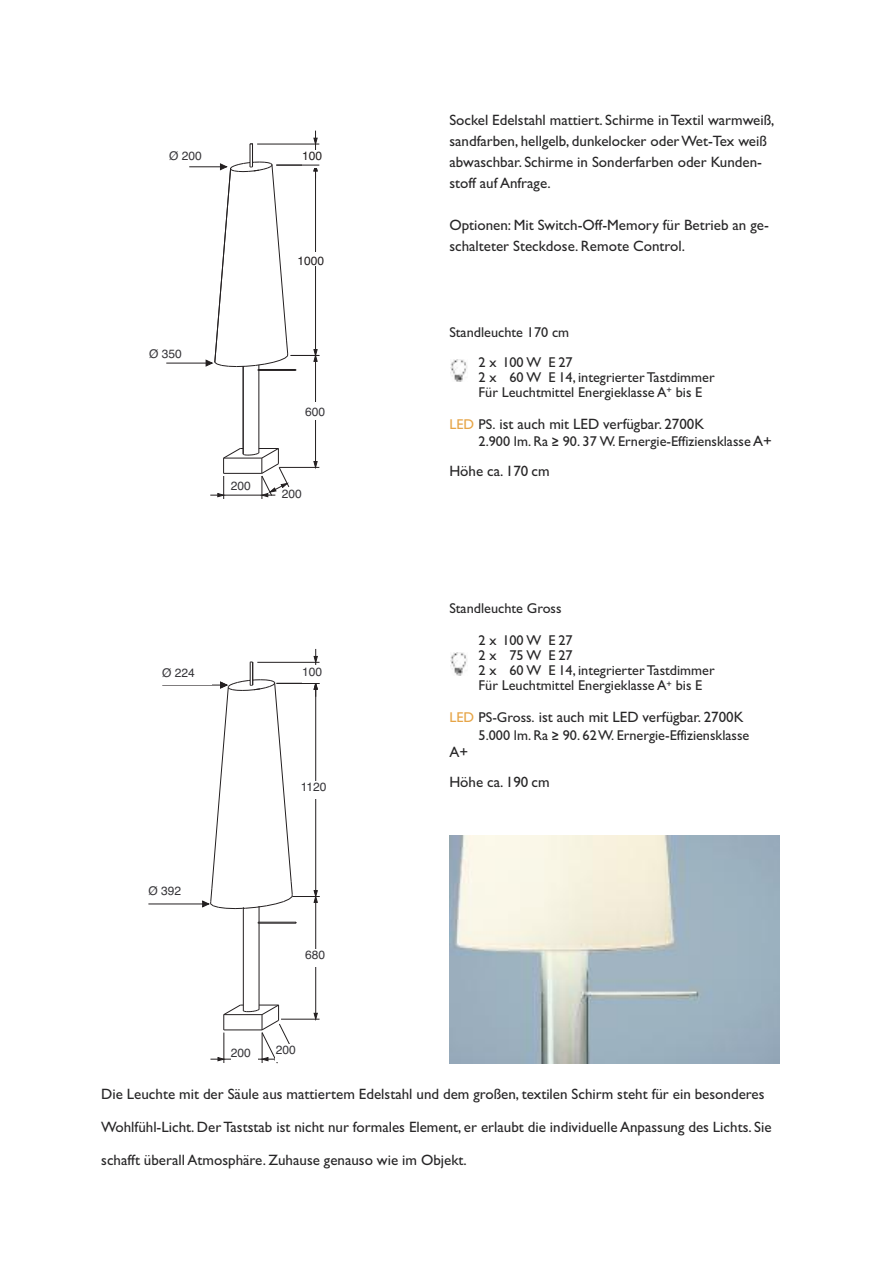
<style>
.page{position:relative;width:893px;height:1263px;background:#fff}
.page>*{position:absolute;margin:0;border:0;box-sizing:border-box;transform-origin:0 0}
.t1{font:15px/21px "Gill Sans";color:#272627}
.t2{font:14.25px/15px "Gill Sans";color:#272627}
.t3{font:12px "Helvetica";color:#363539}
.t4{font:12px "Helvetica";color:#231f20}
.s1{font-size:14.25px;color:#e6a446}
.s2{font-size:14.25px}
.s3{font-family:"Calibri";font-weight:700}
.s4{font-size:15px}
</style>
<div class="page">
<hr style="left:243px;top:366px;width:1px;height:88px;background:#231f20">
<hr style="left:259px;top:365px;width:1px;height:87px;background:#231f20">
<svg style="left:210px;top:448px;width:79px;height:51px"></svg>
<div style="left:282px;top:488px;width:27px;height:16px;background:#fff"></div>
<hr style="left:279px;top:467px;width:40px;height:1px;background:#231f20">
<svg style="left:314px;top:461px;width:3px;height:6px"></svg>
<hr style="left:315px;top:361px;width:1px;height:100px;background:#231f20">
<div style="left:305px;top:403px;width:27px;height:17px;background:#fff"></div>
<hr style="left:166px;top:363px;width:46px;height:1px;background:#231f20">
<svg style="left:206px;top:131px;width:113px;height:240px"></svg>
<hr style="left:189px;top:167px;width:38px;height:1px;background:#231f20">
<div style="left:169px;top:147px;width:44px;height:17px;background:#fff"></div>
<div style="left:302px;top:150px;width:27px;height:18px;background:#fff"></div>
<hr style="left:276px;top:165px;width:43px;height:1px;background:#231f20">
<hr style="left:315px;top:171px;width:1px;height:179px;background:#231f20">
<div style="left:298px;top:252px;width:36px;height:13px;background:#fff"></div>
<img style="left:451px;top:653px;width:16px;height:22px">
<img style="left:451px;top:360px;width:16px;height:22px">
<img style="left:449px;top:836px;width:331px;height:227px">
<hr style="left:243px;top:907px;width:1px;height:104px;background:#231f20">
<hr style="left:259px;top:906px;width:1px;height:103px;background:#231f20">
<hr style="left:259px;top:923px;width:37px;height:1px;background:#231f20">
<hr style="left:259px;top:922px;width:37px;height:1px;background:#231f20">
<svg style="left:210px;top:1004px;width:85px;height:59px"></svg>
<div style="left:276px;top:1044px;width:27px;height:18px;background:#fff"></div>
<hr style="left:281px;top:1019px;width:39px;height:1px;background:#231f20">
<svg style="left:314px;top:1013px;width:3px;height:6px"></svg>
<hr style="left:315px;top:902px;width:1px;height:111px;background:#231f20">
<div style="left:305px;top:949px;width:27px;height:17px;background:#fff"></div>
<hr style="left:148px;top:904px;width:61px;height:1px;background:#231f20">
<hr style="left:162px;top:685px;width:65px;height:1px;background:#231f20">
<svg style="left:203px;top:649px;width:117px;height:260px"></svg>
<p class="t3" style="left:169px;top:149px;width:34px">Ø 200</p>
<p class="t4" style="left:302px;top:149px;width:22px">100</p>
<p class="t3" style="left:149px;top:347px;width:34px">Ø 350</p>
<p class="t4" style="left:298px;top:253px;width:28px">1000</p>
<p class="t3" style="left:231px;top:479px;width:22px">200</p>
<p class="t3" style="left:305px;top:405px;width:22px">600</p>
<p class="t3" style="left:282px;top:487px;width:22px">200</p>
<p class="t3" style="left:162px;top:666px;width:34px">Ø 224</p>
<p class="t3" style="left:302px;top:664px;width:22px">100</p>
<p class="t3" style="left:148px;top:884px;width:34px">Ø 392</p>
<p class="t3" style="left:301px;top:780px;width:27px">1120</p>
<p class="t3" style="left:305px;top:948px;width:22px">680</p>
<p class="t3" style="left:231px;top:1046px;width:22px">200</p>
<p class="t3" style="left:276px;top:1043px;width:22px">200</p>
<p class="t1" style="left:449px;top:110px;width:327px">Sockel Edelstahl mattiert. Schirme inTextil warmweiß, sandfarben, hellgelb, dunkelocker oderWet-Tex weiß abwaschbar. Schirme in Sonderfarben oder Kunden&shy;stoff auf Anfrage.</p>
<p class="t1" style="left:449px;top:215px;width:321px">Optionen: Mit Switch-Off-Memory für Betrieb an ge&shy;schalteter Steckdose. Remote Control.</p>
<p class="t2" style="left:449px;top:317px;width:125px;line-height:30px;text-align:right">Standleuchte 170 cm<br>2x 100W E27</p>
<p class="t2" style="left:479px;top:369px;width:238px">2 x 60 W E 14, integrierterTastdimmer<br>Für Leuchtmittel Energieklasse A<sup>+</sup> bis E</p>
<p class="t1" style="left:449px;top:413px;width:256px"><span class="s1">LED</span> <span class="s2">PS.</span> ist auch mit LED verfügbar. 2700K</p>
<p class="t2" style="left:479px;top:434px;width:295px">2.900 lm. Ra <span class="s3">≥</span> 90. 37 W. Ernergie-Effiziensklasse <span class="s4">A+</span></p>
<p class="t1" style="left:449px;top:460px;width:102px">Höhe ca. 170 cm</p>
<p class="t2" style="left:449px;top:601px;width:114px">Standleuchte Gross</p>
<p class="t2" style="left:479px;top:633px;width:238px">2x 100W E27<br>2x 75W E27<br>2 x 60 W E 14, integrierterTastdimmer<br>Für Leuchtmittel Energieklasse A<sup>+</sup> bis E</p>
<p class="t1" style="left:449px;top:707px;width:296px"><span class="s1">LED</span> <span class="s2">PS-Gross.</span> ist auch mit LED verfügbar. 2700K</p>
<p class="t2" style="left:479px;top:727px;width:272px">5.000 lm. Ra <span class="s3">≥</span> 90. 62W. Ernergie-Effiziensklasse</p>
<p class="t1" style="left:449px;top:736px;width:102px;line-height:30px">A+<br>Höhe ca. 190 cm</p>
<p class="t1" style="left:101px;top:1083px;width:665px">Die Leuchte mit der Säule aus mattiertem Edelstahl und dem großen, textilen Schirm steht für ein besonderes</p>
<p class="t1" style="left:101px;top:1116px;width:672px">Wohlfühl-Licht. DerTaststab ist nicht nur formales Element, er erlaubt die individuelle Anpassung des Lichts. Sie</p>
<p class="t1" style="left:101px;top:1149px;width:367px">schafft überall Atmosphäre. Zuhause genauso wie im Objekt.</p>
</div>
